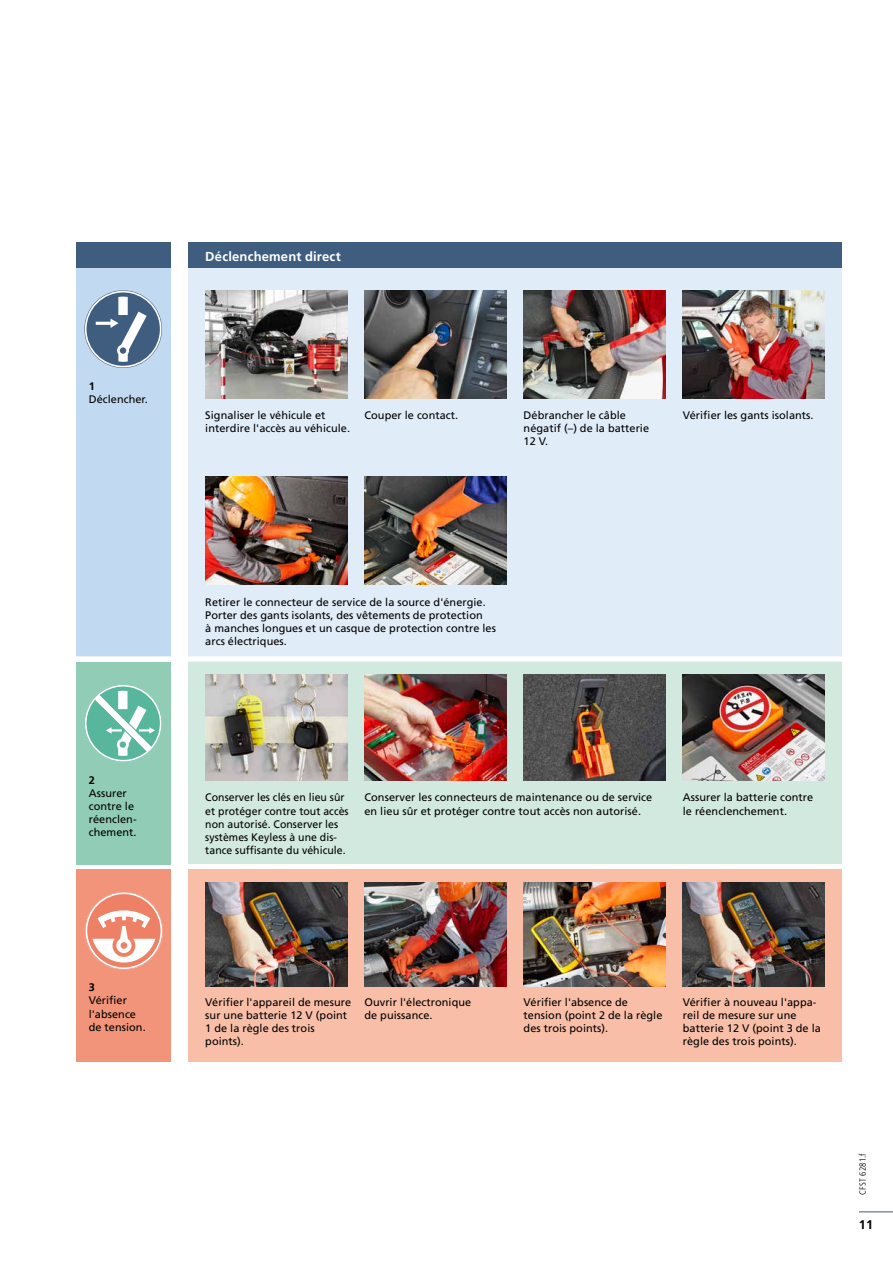
<style>
.page{position:relative;width:893px;height:1263px;background:#fff}
.page>*{position:absolute;margin:0;border:0;box-sizing:border-box;transform-origin:0 0}
.t1{font:700 13.05px "Frutiger LT Std";letter-spacing:.015em;color:#fff}
.t2{font:700 12.6px "Frutiger LT Std";color:#000}
.t3{font:10.95px/13.2px "Frutiger LT Std";letter-spacing:.005em;color:#000}
.t4{font:10.95px/13.2px "Frutiger LT Std";letter-spacing:.005em;color:#000;scale:.96 1}
.t5{font:700 10.95px "Frutiger LT Std";color:#000}
.t6{font:300 condensed 9px "Frutiger LT Std";letter-spacing:.015em;color:#000}
</style>
<div class="page">
<div style="left:188px;top:242px;width:654px;height:415px;background:#e0ecf8"></div>
<div style="left:188px;top:662px;width:654px;height:202px;background:#d1e9df"></div>
<div style="left:188px;top:869px;width:654px;height:193px;background:#f9bea7"></div>
<div style="left:188px;top:242px;width:654px;height:26px;background:#3e5d7f"></div>
<div style="left:77px;top:268px;width:94px;height:389px;background:#c2daf1"></div>
<div style="left:77px;top:662px;width:94px;height:202px;background:#90ccb6"></div>
<div style="left:77px;top:869px;width:94px;height:193px;background:#f29479"></div>
<img style="left:205px;top:290px;width:142px;height:108px">
<img style="left:205px;top:477px;width:142px;height:108px">
<img style="left:205px;top:675px;width:142px;height:105px">
<img style="left:364px;top:882px;width:143px;height:104px">
<img style="left:364px;top:290px;width:143px;height:108px">
<img style="left:364px;top:477px;width:143px;height:108px">
<img style="left:364px;top:675px;width:143px;height:105px">
<img style="left:524px;top:882px;width:142px;height:104px">
<img style="left:524px;top:290px;width:142px;height:108px">
<img style="left:524px;top:675px;width:142px;height:105px">
<img style="left:683px;top:290px;width:142px;height:108px">
<img style="left:683px;top:675px;width:142px;height:105px">
<img style="left:683px;top:882px;width:142px;height:104px">
<div style="left:77px;top:242px;width:94px;height:26px;background:#3e5d7f"></div>
<img style="left:205px;top:882px;width:142px;height:104px">
<svg style="left:85px;top:892px;width:78px;height:77px"></svg>
<svg style="left:84px;top:290px;width:78px;height:78px"></svg>
<svg style="left:85px;top:685px;width:77px;height:77px"></svg>
<hr style="left:859px;top:1211px;width:34px;height:1px;background:#3e5d7f">
<p class="t5" style="left:89px;top:379px;width:8px">1</p>
<p class="t3" style="left:89px;top:392px;width:61px">Déclencher.</p>
<p class="t1" style="left:205px;top:248px;width:137px">Déclenchement direct</p>
<p class="t3" style="left:205px;top:409px;width:146px">Signaliser le véhicule et interdire l'accès au véhicule.</p>
<p class="t3" style="left:364px;top:409px;width:95px">Couper le contact.</p>
<p class="t3" style="left:524px;top:409px;width:127px">Débrancher le câble négatif (–) de la batterie<br>12 V.</p>
<p class="t3" style="left:683px;top:409px;width:132px">Vérifier les gants isolants.</p>
<p class="t5" style="left:89px;top:773px;width:8px">2</p>
<p class="t3" style="left:89px;top:786px;width:49px">Assurer contre le réenclen&shy;chement.</p>
<p class="t5" style="left:89px;top:981px;width:8px">3</p>
<p class="t3" style="left:89px;top:994px;width:58px">Vérifier l'absence de tension.</p>
<p class="t3" style="left:205px;top:595px;width:292px">Retirer le connecteur de service de la source d'énergie.<br>Porter des gants isolants, des vêtements de protection<br>à manches longues et un casque de protection contre les arcs électriques.</p>
<p class="t4" style="left:205px;top:791px;width:151px">Conserver les clés en lieu sûr et protéger contre tout accès non autorisé. Conserver les systèmes Keyless à une dis&shy;tance suffisante du véhicule.</p>
<p class="t3" style="left:364px;top:791px;width:289px">Conserver les connecteurs de maintenance ou de service en lieu sûr et protéger contre tout accès non autorisé.</p>
<p class="t3" style="left:683px;top:791px;width:132px">Assurer la batterie contre le réenclenchement.</p>
<p class="t3" style="left:205px;top:995px;width:147px">Vérifier l'appareil de mesure sur une batterie 12 V (point<br>1 de la règle des trois points).</p>
<p class="t3" style="left:364px;top:995px;width:108px">Ouvrir l'électronique de puissance.</p>
<p class="t3" style="left:524px;top:995px;width:140px">Vérifier l'absence de tension (point 2 de la règle des trois points).</p>
<p class="t3" style="left:683px;top:995px;width:140px">Vérifier à nouveau l'appa&shy;reil de mesure sur une batterie 12 V (point 3 de la règle des trois points).</p>
<p class="t6" style="left:857px;top:1195px;width:43px;rotate:-90deg">CFST 6281.f</p>
<p class="t2" style="left:859px;top:1217px;width:16px">11</p>
</div>
